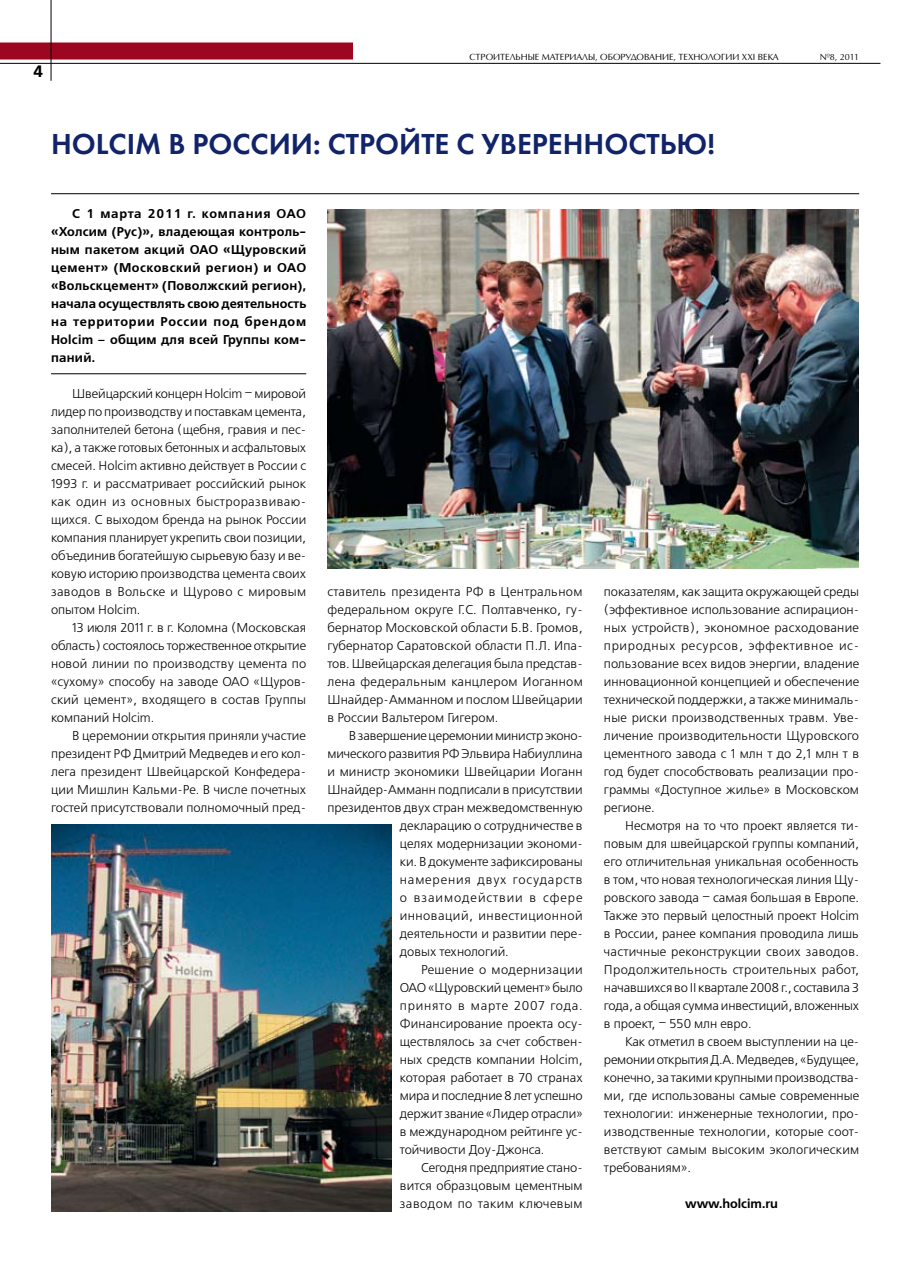
<style>
.page{position:relative;width:923px;height:1263px;background:#fff}
.page>*{position:absolute;margin:0;border:0;box-sizing:border-box;transform-origin:0 0}
.t1{font:30px "Futura Demi C";color:#112369}
.t2{font:12.75px/18px "Free Set C";color:#000;text-align:justify}
.t3{font:700 12.75px/18px "Free Set C";letter-spacing:.02em;color:#000;text-align:justify}
.t4{font:12.75px "Free Set C";letter-spacing:.04em;color:#000}
.t5{font:12.75px "Free Set C";letter-spacing:.07em;color:#000}
.t6{font:12.75px "Free Set C";letter-spacing:.06em;color:#000}
.t7{font:12.75px "Free Set C";letter-spacing:.035em;color:#000}
.t8{font:12.75px "Free Set C";letter-spacing:.075em;color:#000}
.t9{font:12.75px "Free Set C";letter-spacing:.03em;color:#000}
.t10{font:700 12.75px "Free Set C";color:#000}
.t11{font:9px "AG Opus";color:#000}
</style>
<div class="page">
<hr style="left:51px;top:373px;width:255px;height:1px;background:#000">
<hr style="left:51px;top:193px;width:808px;height:1px;background:#000">
<img style="left:328px;top:210px;width:531px;height:359px">
<img style="left:51px;top:824px;width:340px;height:388px">
<svg style="left:0;top:42px;width:353px;height:18px;background:#a2132d"></svg>
<hr style="left:51px;top:0;width:1px;height:81px;background:#000">
<hr style="left:0;top:63px;width:880px;height:1px;background:#000">
<p class="t11" style="left:469px;top:51px;width:311px">СТРОИТЕЛЬНЫЕ МАТЕРИАЛЫ, ОБОРУДОВАНИЕ, ТЕХНОЛОГИИ XXI ВЕКА</p>
<p class="t11" style="left:820px;top:51px;width:41px">№8, 2011</p>
<h1 class="t1" style="left:51px;top:127px;width:665px">HOLCIM В РОССИИ: СТРОЙТЕ С УВЕРЕННОСТЬЮ!</h1>
<p class="t3" style="left:51px;top:204px;width:257px;text-indent:21px">С 1 марта 2011 г. компания ОАО «Холсим (Рус)», владеющая контроль&shy;ным пакетом акций ОАО «Щуровский цемент» (Московский регион) и ОАО «Вольскцемент» (Поволжский регион), начала осуществлять свою деятельность на территории России под брендом Holcim – общим для всей Группы ком&shy;паний.</p>
<p class="t2" style="left:51px;top:385px;width:257px;text-indent:21px">Швейцарский концерн Holcim – мировой лидер по производству и поставкам цемента, заполнителей бетона (щебня, гравия и пес&shy;ка), а также готовых бетонных и асфальтовых смесей. Holcim активно действует в России с 1993 г. и рассматривает российский рынок как один из основных быстроразвиваю&shy;щихся. С выходом бренда на рынок России компания планирует укрепить свои позиции, объединив богатейшую сырьевую базу и ве&shy;ковую историю производства цемента своих заводов в Вольске и Щурово с мировым опытом Holcim.</p>
<p class="t2" style="left:51px;top:619px;width:257px;text-indent:21px">13 июля 2011 г. в г. Коломна (Московская область) состоялось торжественное открытие новой линии по производству цемента по «сухому» способу на заводе ОАО «Щуров&shy;ский цемент», входящего в состав Группы компаний Holcim.</p>
<p class="t2" style="left:51px;top:727px;width:257px;text-indent:21px">В церемонии открытия приняли участие президент РФ Дмитрий Медведев и его кол&shy;лега президент Швейцарской Конфедера&shy;ции Мишлин Кальми-Ре. В числе почетных гостей присутствовали полномочный пред-</p>
<p class="t2" style="left:327px;top:583px;width:257px">ставитель президента РФ в Центральном федеральном округе Г.С. Полтавченко, гу&shy;бернатор Московской области Б.В. Громов, губернатор Саратовской области П.Л. Ипа&shy;тов. Швейцарская делегация была представ&shy;лена федеральным канцлером Иоганном Шнайдер-Амманном и послом Швейцарии в России Вальтером Гигером.</p>
<p class="t2" style="left:349px;top:727px;width:235px">В завершение церемонии министр эконо-</p>
<p class="t2" style="left:327px;top:745px;width:257px">мического развития РФ Эльвира Набиуллина</p>
<p class="t2" style="left:327px;top:763px;width:257px">и министр экономики Швейцарии Иоганн</p>
<p class="t2" style="left:327px;top:781px;width:257px">Шнайдер-Амманн подписали в присутствии</p>
<p class="t2" style="left:327px;top:799px;width:257px">президентов двух стран межведомственную</p>
<p class="t2" style="left:400px;top:817px;width:184px">декларацию о сотрудничестве в</p>
<p class="t2" style="left:400px;top:835px;width:184px">целях модернизации экономи-</p>
<p class="t2" style="left:400px;top:853px;width:184px">ки. В документе зафиксированы</p>
<p class="t5" style="left:400px;top:873px;width:184px">намерения двух государств</p>
<p class="t8" style="left:400px;top:891px;width:184px">о взаимодействии в сфере</p>
<p class="t4" style="left:400px;top:909px;width:184px">инноваций, инвестиционной</p>
<p class="t2" style="left:400px;top:925px;width:184px">деятельности и развитии пере-</p>
<p class="t2" style="left:400px;top:943px;width:111px">довых технологий.</p>
<p class="t9" style="left:421px;top:963px;width:163px">Решение о модернизации</p>
<p class="t2" style="left:400px;top:979px;width:184px">ОАО «Щуровский цемент» было</p>
<p class="t6" style="left:400px;top:999px;width:184px">принято в марте 2007 года.</p>
<p class="t2" style="left:400px;top:1015px;width:184px">Финансирование проекта осу-</p>
<p class="t2" style="left:400px;top:1033px;width:184px">ществлялось за счет собствен-</p>
<p class="t2" style="left:400px;top:1051px;width:184px">ных средств компании Holcim,</p>
<p class="t2" style="left:400px;top:1069px;width:184px">которая работает в 70 странах</p>
<p class="t2" style="left:400px;top:1087px;width:184px">мира и последние 8 лет успешно</p>
<p class="t2" style="left:400px;top:1105px;width:184px">держит звание «Лидер отрасли»</p>
<p class="t2" style="left:400px;top:1123px;width:184px">в международном рейтинге ус-</p>
<p class="t2" style="left:400px;top:1141px;width:146px">тойчивости Доу-Джонса.</p>
<p class="t2" style="left:421px;top:1159px;width:163px">Сегодня предприятие стано-</p>
<p class="t2" style="left:400px;top:1177px;width:184px">вится образцовым цементным</p>
<p class="t7" style="left:400px;top:1197px;width:184px">заводом по таким ключевым</p>
<p class="t2" style="left:604px;top:583px;width:257px">показателям, как защита окружающей среды (эффективное использование аспирацион&shy;ных устройств), экономное расходование природных ресурсов, эффективное ис&shy;пользование всех видов энергии, владение инновационной концепцией и обеспечение технической поддержки, а также минималь&shy;ные риски производственных травм. Уве&shy;личение производительности Щуровского цементного завода с 1 млн т до 2,1 млн т в год будет способствовать реализации про&shy;граммы «Доступное жилье» в Московском регионе.</p>
<p class="t2" style="left:604px;top:817px;width:257px;text-indent:21px">Несмотря на то что проект является ти&shy;повым для швейцарской группы компаний, его отличительная уникальная особенность в том, что новая технологическая линия Щу&shy;ровского завода – самая большая в Европе.<br>Также это первый целостный проект Holcim в России, ранее компания проводила лишь частичные реконструкции своих заводов.<br>Продолжительность строительных работ, начавшихся во II квартале 2008 г., составила 3 года, а общая сумма инвестиций, вложенных в проект, – 550 млн евро.</p>
<p class="t2" style="left:604px;top:1033px;width:257px;text-indent:21px">Как отметил в своем выступлении на це&shy;ремонии открытия Д.А. Медведев, «Будущее, конечно, за такими крупными производства&shy;ми, где использованы самые современные технологии: инженерные технологии, про&shy;изводственные технологии, которые соот&shy;ветствуют самым высоким экологическим требованиям».</p>
<p class="t10" style="left:685px;top:1196px;width:94px">www.holcim.ru</p>
</div>
